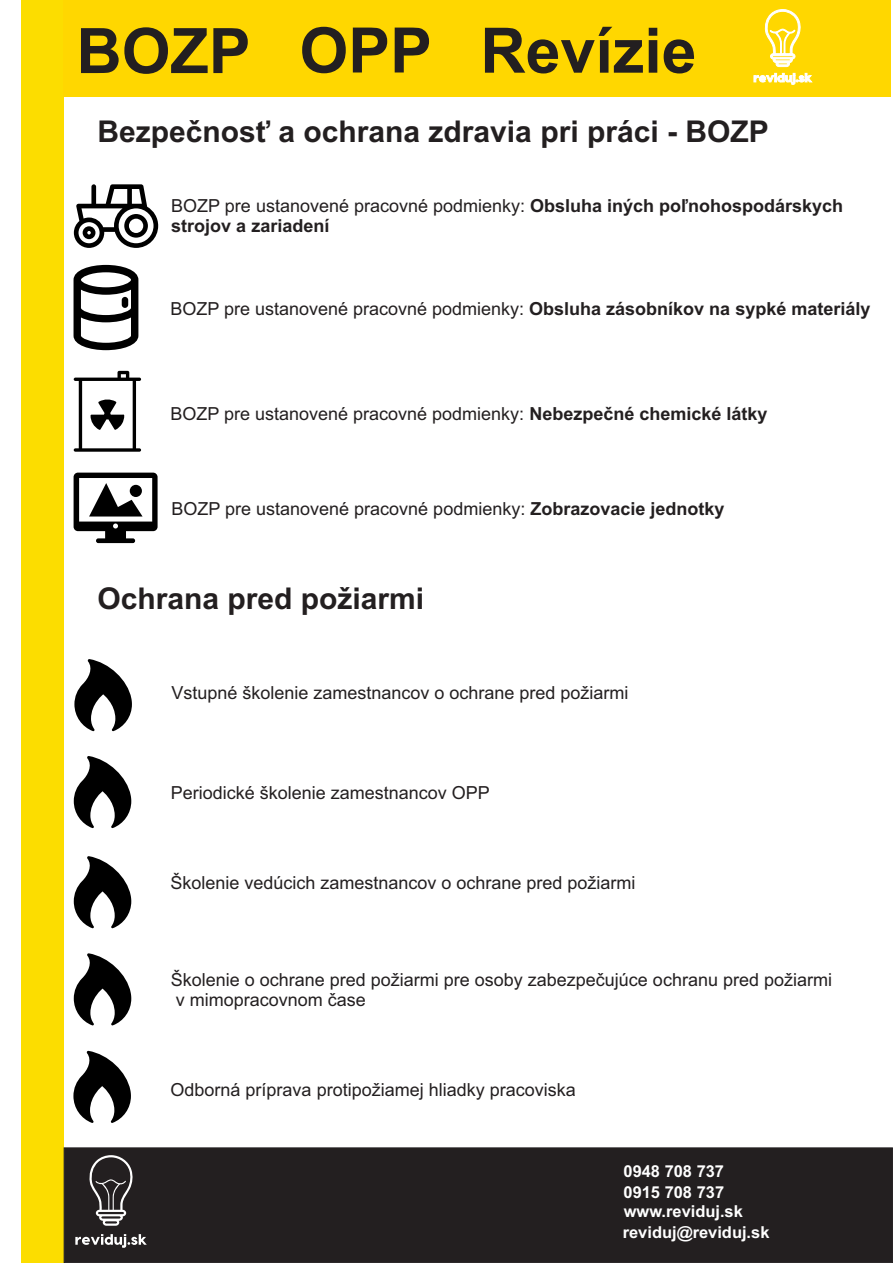
<style>
.page{position:relative;width:893px;height:1263px;background:#fff}
.page>*{position:absolute;margin:0;border:0;box-sizing:border-box;transform-origin:0 0}
.t1{font:700 62.7px "Arial";color:#231f20}
.t2{font:700 30px "Arial";color:#231f20}
.t3{font:18px/20.1px "Arial";color:#231f20}
.t4{font:700 18px/20.1px "Arial";color:#231f20}
.t5{font:700 16.5px/20.5px "Arial";color:#fff}
.s1{font-weight:400}
.s2{font-weight:700}
</style>
<div class="page">
<div style="left:22px;top:0;width:42px;height:1263px;background:#fcdd00"></div>
<div style="left:64px;top:0;width:827px;height:96px;background:#ffd700"></div>
<div style="left:63px;top:1147px;width:830px;height:116px;background:#231f20"></div>
<svg style="left:89px;top:1155px;width:44px;height:71px;background:#4f4c4d"></svg>
<svg style="left:75px;top:1234px;width:72px;height:14px"></svg>
<svg style="left:765px;top:9px;width:36px;height:58px"></svg>
<svg style="left:753px;top:73px;width:59px;height:12px"></svg>
<svg style="left:74px;top:184px;width:84px;height:64px"></svg>
<svg style="left:74px;top:265px;width:64px;height:85px"></svg>
<svg style="left:74px;top:371px;width:67px;height:81px"></svg>
<svg style="left:74px;top:473px;width:84px;height:70px"></svg>
<div style="left:130px;top:485px;width:12px;height:12px;background:#000;border-radius:50%"></div>
<svg style="left:74px;top:659px;width:58px;height:72px"></svg>
<svg style="left:74px;top:756px;width:57px;height:72px"></svg>
<svg style="left:74px;top:856px;width:57px;height:72px"></svg>
<svg style="left:74px;top:953px;width:57px;height:72px"></svg>
<svg style="left:73px;top:1051px;width:58px;height:72px"></svg>
<h1 class="t1" style="left:76px;top:27px;width:622px">BOZP OPP Revízie</h1>
<h2 class="t2" style="left:97px;top:120px;width:673px">Bezpečnosť a ochrana zdravia pri práci - BOZP</h2>
<p class="t4" style="left:171px;top:197px;width:673px"><span class="s1">BOZP pre ustanovené pracovné podmienky:</span> Obsluha iných poľnohospodárskych strojov a zariadení</p>
<p class="t3" style="left:170px;top:300px;width:702px">BOZP pre ustanovené pracovné podmienky: <span class="s2">Obsluha zásobníkov na sypké materiály</span></p>
<p class="t3" style="left:170px;top:405px;width:598px">BOZP pre ustanovené pracovné podmienky: <span class="s2">Nebezpečné chemické látky</span></p>
<p class="t3" style="left:171px;top:500px;width:554px">BOZP pre ustanovené pracovné podmienky: <span class="s2">Zobrazovacie jednotky</span></p>
<h2 class="t2" style="left:97px;top:587px;width:328px">Ochrana pred požiarmi</h2>
<p class="t3" style="left:171px;top:684px;width:459px">Vstupné školenie zamestnancov o ochrane pred požiarmi</p>
<p class="t3" style="left:171px;top:785px;width:321px">Periodické školenie zamestnancov OPP</p>
<p class="t3" style="left:170px;top:874px;width:467px">Školenie vedúcich zamestnancov o ochrane pred požiarmi</p>
<p class="t3" style="left:171px;top:971px;width:663px">Školenie o ochrane pred požiarmi pre osoby zabezpečujúce ochranu pred požiarmi v mimopracovnom čase</p>
<p class="t3" style="left:171px;top:1081px;width:407px">Odborná príprava protipožiamej hliadky pracoviska</p>
<p class="t5" style="left:623px;top:1162px;width:102px">0948 708 737<br>0915 708 737</p>
<p class="t5" style="left:623px;top:1201px;width:148px;line-height:21.5px">www.reviduj.sk reviduj@reviduj.sk</p>
</div>
